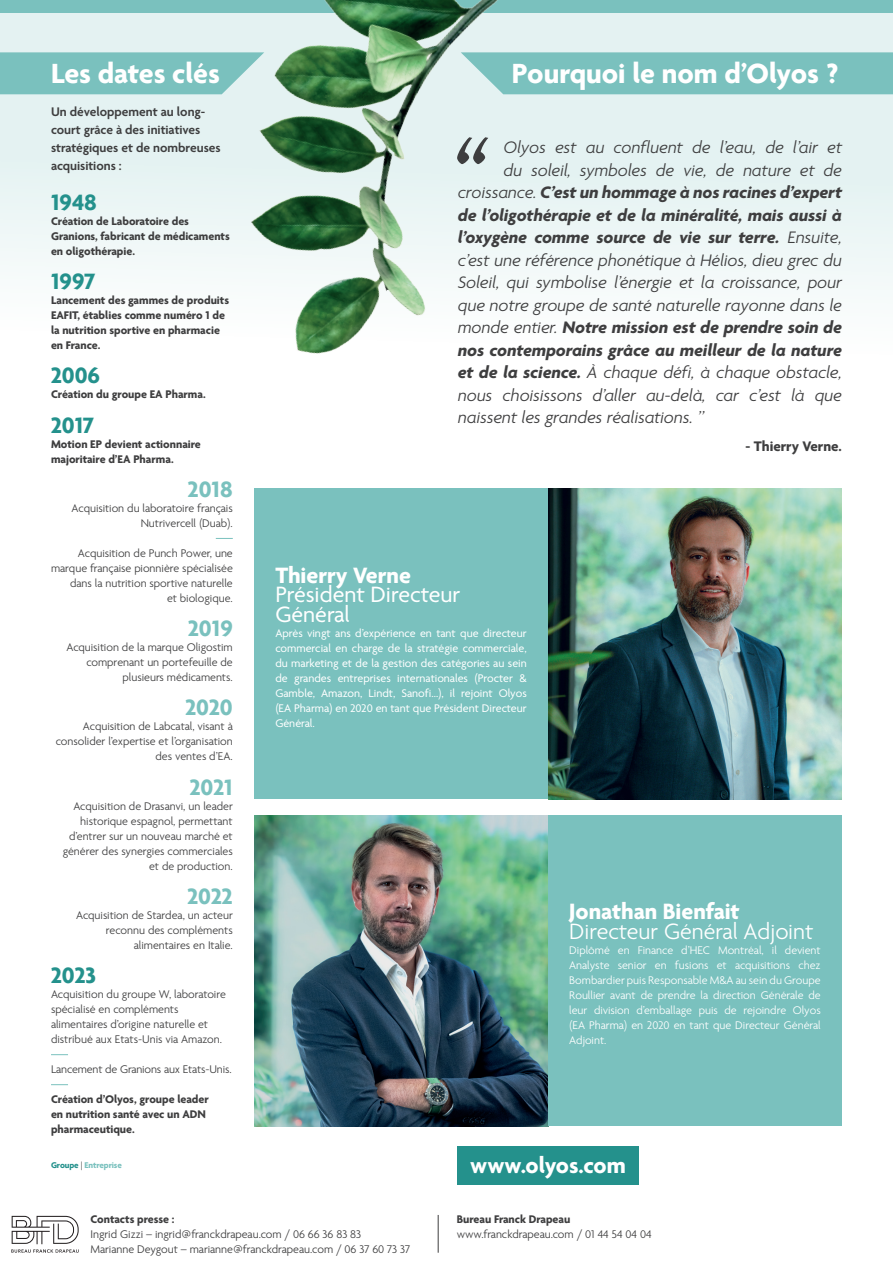
<style>
.page{position:relative;width:893px;height:1263px;background:#fff}
.page>*{position:absolute;margin:0;border:0;box-sizing:border-box;transform-origin:0 0}
.t1{font:700 30px "Agenda One";color:#fff}
.t2{font:700 24px "Agenda One";color:#fff}
.t3{font:24px/19.5px "Agenda One";color:#fff}
.t4{font:300 24px "Agenda One";color:#fff}
.t5{font:700 24px "Agenda One";color:#24918c}
.t6{font:700 24px "Agenda One";color:#7ac1be}
.t7{font:italic 300 18px "Agenda One";color:#3e3e3f}
.t8{font:italic 700 18px "Agenda One";color:#3e3e3f}
.t9{font:700 15px "Agenda One";color:#3e3e3f}
.t10{font:600 13.5px/18px "Agenda One";color:#3e3e3f}
.t11{font:300 12px/15px "Agenda One";color:#3e3e3f;text-align:right}
.t12{font:700 12px/15px "Agenda One";color:#3e3e3f}
.t13{font:12px/15px "Agenda One";color:#fff;text-align:justify}
.t14{font:300 12px/15px "Agenda One";color:#fff;text-align:justify}
.t15{font:700 9px "Agenda One";letter-spacing:-.01em;color:#7ac1be}
.s1{font-weight:300}
.s2{font-weight:700}
.s3{color:#24918c}
.s4{font-weight:300;color:#3e3e3f}
</style>
<div class="page">
<svg style="left:0;top:12px;width:893px;height:278px;fill:#e4f2f2"></svg>
<svg style="left:216px;top:538px;width:17px;height:1px"></svg>
<svg style="left:51px;top:1054px;width:17px;height:1px"></svg>
<svg style="left:51px;top:1084px;width:17px;height:1px"></svg>
<div style="left:0;top:52px;width:159px;height:42px;background:#7ac1be"></div>
<img style="left:548px;top:489px;width:294px;height:310px">
<div style="left:254px;top:489px;width:294px;height:310px;background:#7ac1be"></div>
<img style="left:254px;top:815px;width:294px;height:311px">
<div style="left:548px;top:815px;width:294px;height:311px;background:#7ac1be"></div>
<div style="left:0;top:0;width:893px;height:12px;background:#7ac1be"></div>
<div style="left:457px;top:1146px;width:182px;height:39px;background:#24918c"></div>
<hr style="left:438px;top:1215px;width:1px;height:38px;background:#3e3e3f">
<svg style="left:11px;top:1216px;width:68px;height:37px"></svg>
<img style="left:159px;top:0;width:430px;height:354px">
<svg style="left:461px;top:52px;width:432px;height:42px;background:#80c3c1"></svg>
<h1 class="t1" style="left:51px;top:56px;width:170px">Les dates clés</h1>
<p class="t10" style="left:51px;top:103px;width:171px">Un développement au long&shy;court grâce à des initiatives stratégiques et de nombreuses acquisitions :</p>
<h2 class="t5" style="left:51px;top:189px;width:47px">1948</h2>
<p class="t12" style="left:51px;top:214px;width:180px">Création de Laboratoire des<br>Granions, fabricant de médicaments en oligothérapie.</p>
<h2 class="t5" style="left:51px;top:268px;width:46px">1997</h2>
<p class="t12" style="left:51px;top:293px;width:180px">Lancement des gammes de produits<br>EAFIT, établies comme numéro 1 de la nutrition sportive en pharmacie en France.</p>
<h2 class="t5" style="left:51px;top:362px;width:51px">2006</h2>
<p class="t12" style="left:51px;top:387px;width:156px">Création du groupe EA Pharma.</p>
<h2 class="t5" style="left:51px;top:411px;width:45px">2017</h2>
<p class="t12" style="left:51px;top:436px;width:151px">Motion EP devient actionnaire majoritaire d’EA Pharma.</p>
<h2 class="t6" style="left:188px;top:476px;width:46px">2018</h2>
<p class="t11" style="left:72px;top:501px;width:163px">Acquisition du laboratoire français<br>Nutrivercell (Duab).</p>
<p class="t11" style="left:51px;top:546px;width:183px">Acquisition de Punch Power, une marque française pionnière spécialisée dans la nutrition sportive naturelle<br>et biologique.</p>
<h2 class="t6" style="left:188px;top:615px;width:46px">2019</h2>
<p class="t11" style="left:66px;top:640px;width:168px">Acquisition de la marque Oligostim comprenant un portefeuille de plusieurs médicaments.</p>
<h2 class="t6" style="left:185px;top:694px;width:49px">2020</h2>
<p class="t11" style="left:56px;top:719px;width:179px">Acquisition de Labcatal, visant à consolider l’expertise et l’organisation des ventes d’EA.</p>
<h2 class="t6" style="left:190px;top:773px;width:45px">2021</h2>
<p class="t11" style="left:63px;top:798px;width:172px">Acquisition de Drasanvi, un leader historique espagnol, permettant d’entrer sur un nouveau marché et générer des synergies commerciales et de production.</p>
<h2 class="t6" style="left:187px;top:883px;width:47px">2022</h2>
<p class="t11" style="left:76px;top:908px;width:158px">Acquisition de Stardea, un acteur reconnu des compléments alimentaires en Italie.</p>
<h2 class="t5" style="left:51px;top:962px;width:47px">2023</h2>
<p class="t11" style="left:51px;top:987px;width:176px;text-align:left">Acquisition du groupe W, laboratoire spécialisé en compléments alimentaires d’origine naturelle et distribué aux Etats-Unis via Amazon.</p>
<p class="t11" style="left:51px;top:1062px;width:182px">Lancement de Granions aux Etats-Unis.</p>
<p class="t12" style="left:51px;top:1092px;width:159px">Création d’Olyos, groupe leader en nutrition santé avec un ADN pharmaceutique.</p>
<h1 class="t1" style="left:512px;top:56px;width:328px">Pourquoi le nom d’Olyos ?</h1>
<h3 class="t7" style="left:503px;top:138px;width:340px">Olyos est au confluent de l’eau, de l’air et</h3>
<h3 class="t7" style="left:503px;top:161px;width:340px">du soleil, symboles de vie, de nature et de</h3>
<h3 class="t8" style="left:457px;top:183px;width:386px"><span class="s1">croissance.</span> C’est un hommage à nos racines d’expert</h3>
<h3 class="t8" style="left:457px;top:205px;width:386px">de l’oligothérapie et de la minéralité, mais aussi à</h3>
<h3 class="t8" style="left:457px;top:228px;width:386px">l’oxygène comme source de vie sur terre. <span class="s1">Ensuite,</span></h3>
<h3 class="t7" style="left:457px;top:251px;width:385px">c’est une référence phonétique à Hélios, dieu grec du</h3>
<h3 class="t7" style="left:457px;top:273px;width:385px">Soleil, qui symbolise l’énergie et la croissance, pour</h3>
<h3 class="t7" style="left:457px;top:296px;width:386px">que notre groupe de santé naturelle rayonne dans le</h3>
<h3 class="t8" style="left:457px;top:318px;width:386px"><span class="s1">monde entier.</span> Notre mission est de prendre soin de</h3>
<h3 class="t8" style="left:457px;top:340px;width:385px">nos contemporains grâce au meilleur de la nature</h3>
<h3 class="t7" style="left:457px;top:363px;width:386px"><span class="s2">et de la science.</span> À chaque défi, à chaque obstacle,</h3>
<h3 class="t7" style="left:457px;top:386px;width:386px">nous choisissons d’aller au-delà, car c’est là que</h3>
<h3 class="t7" style="left:457px;top:408px;width:248px">naissent les grandes réalisations. ’’</h3>
<h2 class="t2" style="left:275px;top:562px;width:137px">Thierry Verne</h2>
<h2 class="t3" style="left:275px;top:585px;width:187px">Président Directeur<br>Général</h2>
<p class="t13" style="left:275px;top:625px;width:253px">Après vingt ans d’expérience en tant que directeur commercial en charge de la stratégie commerciale, du marketing et de la gestion des catégories au sein de grandes entreprises internationales (Procter &amp; Gamble, Amazon, Lindt, Sanofi…), il rejoint Olyos (EA Pharma) en 2020 en tant que Président Directeur Général.</p>
<p class="t9" style="left:746px;top:438px;width:98px">- Thierry Verne.</p>
<h2 class="t2" style="left:569px;top:898px;width:172px">Jonathan Bienfait</h2>
<h2 class="t4" style="left:569px;top:918px;width:246px">Directeur Général Adjoint</h2>
<p class="t14" style="left:569px;top:943px;width:253px">Diplômé en Finance d’HEC Montréal, il devient Analyste senior en fusions et acquisitions chez Bombardier puis Responsable M&amp;A au sein du Groupe Roullier avant de prendre la direction Générale de leur division d’emballage puis de rejoindre Olyos (EA Pharma) en 2020 en tant que Directeur Général Adjoint.</p>
<p class="t15" style="left:51px;top:1160px;width:72px"><span class="s3">Groupe</span> <span class="s4">|</span> Entreprise</p>
<h2 class="t2" style="left:470px;top:1152px;width:157px">www.olyos.com</h2>
<p class="t12" style="left:91px;top:1211px;width:85px">Contacts presse :</p>
<p class="t11" style="left:91px;top:1226px;width:321px;text-align:left">Ingrid Gizzi – ingrid@franckdrapeau.com / 06 66 36 83 83<br>Marianne Deygout – marianne@franckdrapeau.com / 06 37 60 73 37</p>
<p class="t12" style="left:457px;top:1211px;width:115px">Bureau Franck Drapeau</p>
<p class="t11" style="left:457px;top:1226px;width:196px">www.franckdrapeau.com / 01 44 54 04 04</p>
</div>
